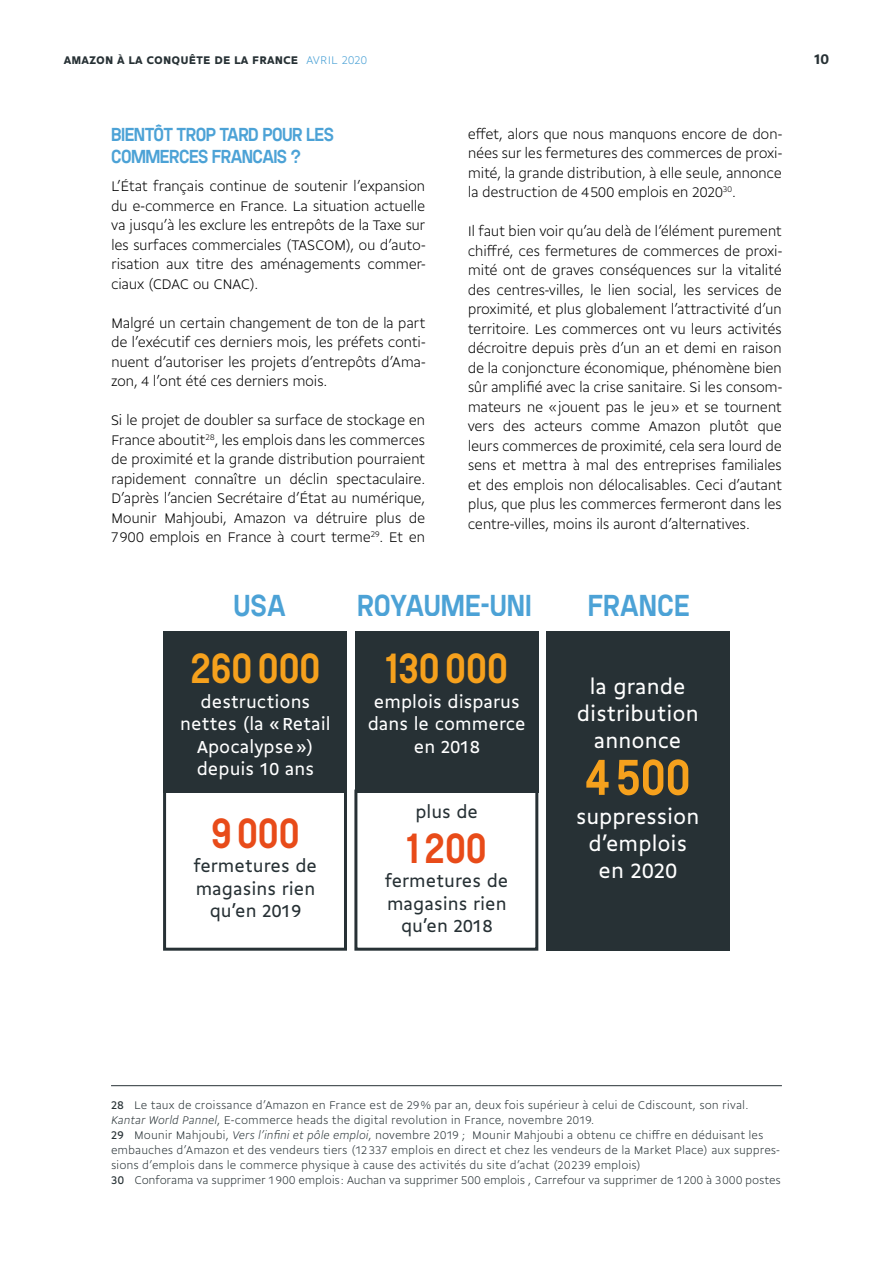
<style>
.page{position:relative;width:893px;height:1263px;background:#fff}
.page>*{position:absolute;margin:0;border:0;box-sizing:border-box;transform-origin:0 0}
.t1{font:49.95px "Plaak 5 Trial 45 Bold A";color:#f6a11d}
.t2{font:42px "Plaak 5 Trial 45 Bold A";color:#f6a11d}
.t3{font:42px "Plaak 5 Trial 45 Bold A";color:#e84b19}
.t4{font:30.15px "Plaak 5 Trial 45 Bold A";color:#4ca2d6}
.t5{font:22.35px/26.8px "Gemeli";color:#fff;text-align:center}
.t6{font:18.75px/22.5px "Gemeli";color:#fff;text-align:center}
.t7{font:18.75px/22.5px "Gemeli";color:#273135;text-align:center}
.t8{font:18.75px/22.5px "Plaak 5 Trial 45 Bold A";letter-spacing:-.03em;color:#4ca2d6}
.t9{font:300 15px/19.5px "Gemeli";letter-spacing:-.03em;color:#000;text-align:justify}
.t10{font:700 12.75px "Grand Paris";color:#273135}
.t11{font:300 12px/15px "Gemeli";color:#273135}
.t12{font:900 12px "Gemeli";letter-spacing:.01em;color:#273135}
.s1{font-weight:300;color:#4ca2d6}
.s2{font-weight:400}
.s3{font-style:italic}
</style>
<div class="page">
<hr style="left:111px;top:1085px;width:671px;height:1px;background:#273135">
<div style="left:164px;top:631px;width:183px;height:162px;background:#273135"></div>
<div style="left:163px;top:789px;width:184px;height:162px;border:3px solid #273135"></div>
<div style="left:355px;top:631px;width:183px;height:162px;background:#273135"></div>
<div style="left:354px;top:789px;width:184px;height:162px;border:3px solid #273135"></div>
<div style="left:546px;top:631px;width:184px;height:320px;background:#273135"></div>
<p class="t12" style="left:64px;top:52px;width:305px">AMAZON À LA CONQUÊTE DE LA FRANCE <span class="s1">AVRIL 2020</span></p>
<p class="t10" style="left:814px;top:51px;width:16px">10</p>
<p class="t8" style="left:111px;top:123px;width:224px">BIENTÔT TROP TARD POUR LES<br>COMMERCES FRANCAIS ?</p>
<p class="t9" style="left:111px;top:176px;width:316px">L’État français continue de soutenir l’expansion du e-commerce en France. La situation actuelle va jusqu’à les exclure les entrepôts de la Taxe sur les surfaces commerciales (TASCOM), ou d’auto&shy;risation aux titre des aménagements commer&shy;ciaux (CDAC ou CNAC).</p>
<p class="t9" style="left:111px;top:312px;width:316px">Malgré un certain changement de ton de la part de l’exécutif ces derniers mois, les préfets conti&shy;nuent d’autoriser les projets d’entrepôts d’Ama&shy;zon, 4 l’ont été ces derniers mois.</p>
<p class="t9" style="left:111px;top:410px;width:316px">Si le projet de doubler sa surface de stockage en France aboutit<sup>28</sup>, les emplois dans les commerces de proximité et la grande distribution pourraient rapidement connaître un déclin spectaculaire.<br>D’après l’ancien Secrétaire d’État au numérique, Mounir Mahjoubi, Amazon va détruire plus de 7 900 emplois en France à court terme<sup>29</sup>. Et en</p>
<p class="t9" style="left:468px;top:123px;width:316px">effet, alors que nous manquons encore de don&shy;nées sur les fermetures des commerces de proxi&shy;mité, la grande distribution, à elle seule, annonce la destruction de 4 500 emplois en 2020<sup>30</sup>.</p>
<p class="t9" style="left:468px;top:221px;width:316px">Il faut bien voir qu’au delà de l’élément purement chiffré, ces fermetures de commerces de proxi&shy;mité ont de graves conséquences sur la vitalité des centres-villes, le lien social, les services de proximité, et plus globalement l’attractivité d’un territoire. Les commerces ont vu leurs activités décroitre depuis près d’un an et demi en raison de la conjoncture économique, phénomène bien sûr amplifié avec la crise sanitaire. Si les consom&shy;mateurs ne « jouent pas le jeu » et se tournent vers des acteurs comme Amazon plutôt que leurs commerces de proximité, cela sera lourd de sens et mettra à mal des entreprises familiales et des emplois non délocalisables. Ceci d’autant plus, que plus les commerces fermeront dans les centre-villes, moins ils auront d’alternatives.</p>
<h3 class="t4" style="left:233px;top:589px;width:54px">USA</h3>
<h3 class="t4" style="left:588px;top:589px;width:104px">FRANCE</h3>
<h2 class="t2" style="left:190px;top:646px;width:132px">260 000</h2>
<p class="t6" style="left:180px;top:689px;width:152px">destructions nettes (la « Retail<br>Apocalypse ») depuis 10 ans</p>
<h2 class="t3" style="left:211px;top:810px;width:90px">9 000</h2>
<p class="t7" style="left:194px;top:854px;width:125px">fermetures de magasins rien qu’en 2019</p>
<h3 class="t4" style="left:357px;top:589px;width:176px">ROYAUME-UNI</h3>
<h2 class="t2" style="left:386px;top:646px;width:124px">130 000</h2>
<p class="t6" style="left:368px;top:689px;width:160px">emplois disparus dans le commerce en 2018</p>
<h3 class="t5" style="left:577px;top:672px;width:123px">la grande distribution annonce</h3>
<h1 class="t1" style="left:585px;top:750px;width:107px">4 500</h1>
<h3 class="t5" style="left:576px;top:802px;width:125px">suppression d’emplois en 2020</h3>
<p class="t7" style="left:415px;top:799px;width:64px">plus de</p>
<h2 class="t3" style="left:407px;top:825px;width:82px">1 200</h2>
<p class="t7" style="left:385px;top:868px;width:125px">fermetures de magasins rien qu’en 2018</p>
<p class="t11" style="left:111px;top:1097px;width:671px"><span class="s2">28</span> Le taux de croissance d’Amazon en France est de 29 % par an, deux fois supérieur à celui de Cdiscount, son rival.<br><span class="s3">Kantar World Pannel</span>, E-commerce heads the digital revolution in France, novembre 2019.<br><span class="s2">29</span> Mounir Mahjoubi, <span class="s3">Vers l’infini et pôle emploi</span>, novembre 2019 ; Mounir Mahjoubi a obtenu ce chiffre en déduisant les embauches d’Amazon et des vendeurs tiers (12 337 emplois en direct et chez les vendeurs de la Market Place) aux suppres&shy;sions d’emplois dans le commerce physique à cause des activités du site d’achat (20 239 emplois)<br><span class="s2">30</span> Conforama va supprimer 1 900 emplois : Auchan va supprimer 500 emplois , Carrefour va supprimer de 1 200 à 3 000 postes</p>
</div>
